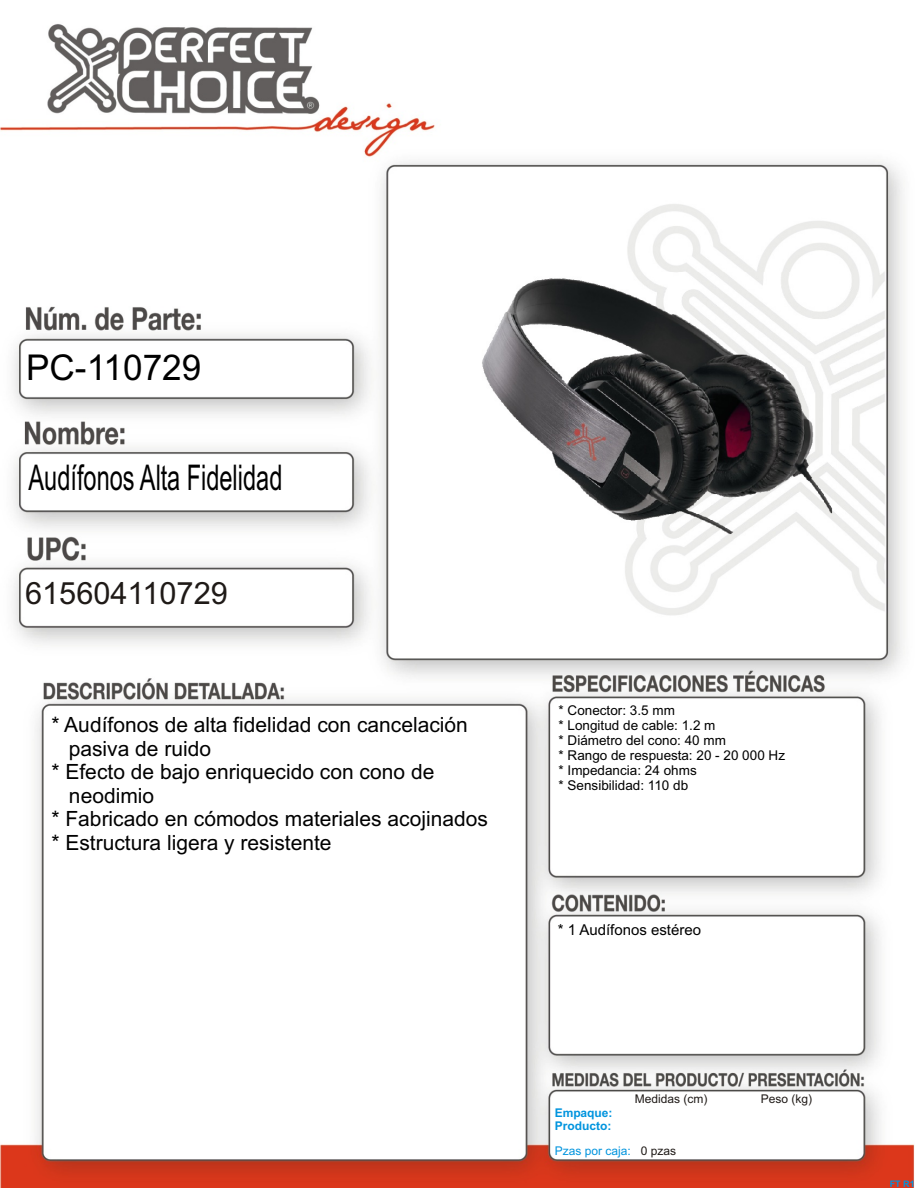
<style>
.page{position:relative;width:918px;height:1188px;background:#fff}
.page>*{position:absolute;margin:0;border:0;box-sizing:border-box;transform-origin:0 0}
.t1{font:35.55px "Arial";color:#000}
.t2{font:35.4px "Arial";color:#000;scale:.67 1}
.t3{font:30.75px "Arial";color:#1f1a17}
.t4{font:21px "Arial";color:#000}
.t5{font:15px "Arial";color:#000}
.t6{font:13.5px/15.1px "Arial";color:#000}
.t7{font:12px "Arial";color:#1f1a17}
.t8{font:700 12px/13.4px "Arial";color:#0094de}
.t9{font:12px "Arial";color:#0094de}
.t10{font:700 9px "Arial";color:#0094de}
</style>
<div class="page">
<img style="left:0;top:24px;width:915px;height:1164px">
<img style="left:456px;top:273px;width:401px;height:267px">
<h1 class="t1" style="left:26px;top:354px;width:177px">PC-110729</h1>
<h2 class="t2" style="left:29px;top:464px;width:380px">Audífonos Alta Fidelidad</h2>
<h3 class="t3" style="left:25px;top:582px;width:204px">615604110729</h3>
<p class="t4" style="left:51px;top:717px;width:418px">* Audífonos de alta fidelidad con cancelación</p>
<p class="t4" style="left:69px;top:741px;width:144px">pasiva de ruido</p>
<p class="t4" style="left:51px;top:764px;width:384px">* Efecto de bajo enriquecido con cono de</p>
<p class="t4" style="left:69px;top:788px;width:87px">neodimio</p>
<p class="t4" style="left:51px;top:811px;width:438px">* Fabricado en cómodos materiales acojinados</p>
<p class="t4" style="left:51px;top:834px;width:282px">* Estructura ligera y resistente</p>
<p class="t6" style="left:559px;top:704px;width:228px">* Conector: 3.5 mm<br>* Longitud de cable: 1.2 m<br>* Diámetro del cono: 40 mm<br>* Rango de respuesta: 20 - 20 000 Hz * Impedancia: 24 ohms<br>* Sensibilidad: 110 db</p>
<p class="t5" style="left:558px;top:924px;width:145px">* 1 Audífonos estéreo</p>
<p class="t7" style="left:635px;top:1095px;width:74px">Medidas (cm)</p>
<p class="t7" style="left:761px;top:1095px;width:53px">Peso (kg)</p>
<p class="t8" style="left:555px;top:1107px;width:59px">Empaque:<br>Producto:</p>
<p class="t9" style="left:555px;top:1147px;width:78px">Pzas por caja:</p>
<p class="t7" style="left:641px;top:1147px;width:37px">0 pzas</p>
<p class="t10" style="left:890px;top:1180px;width:27px">FT R1</p>
</div>
